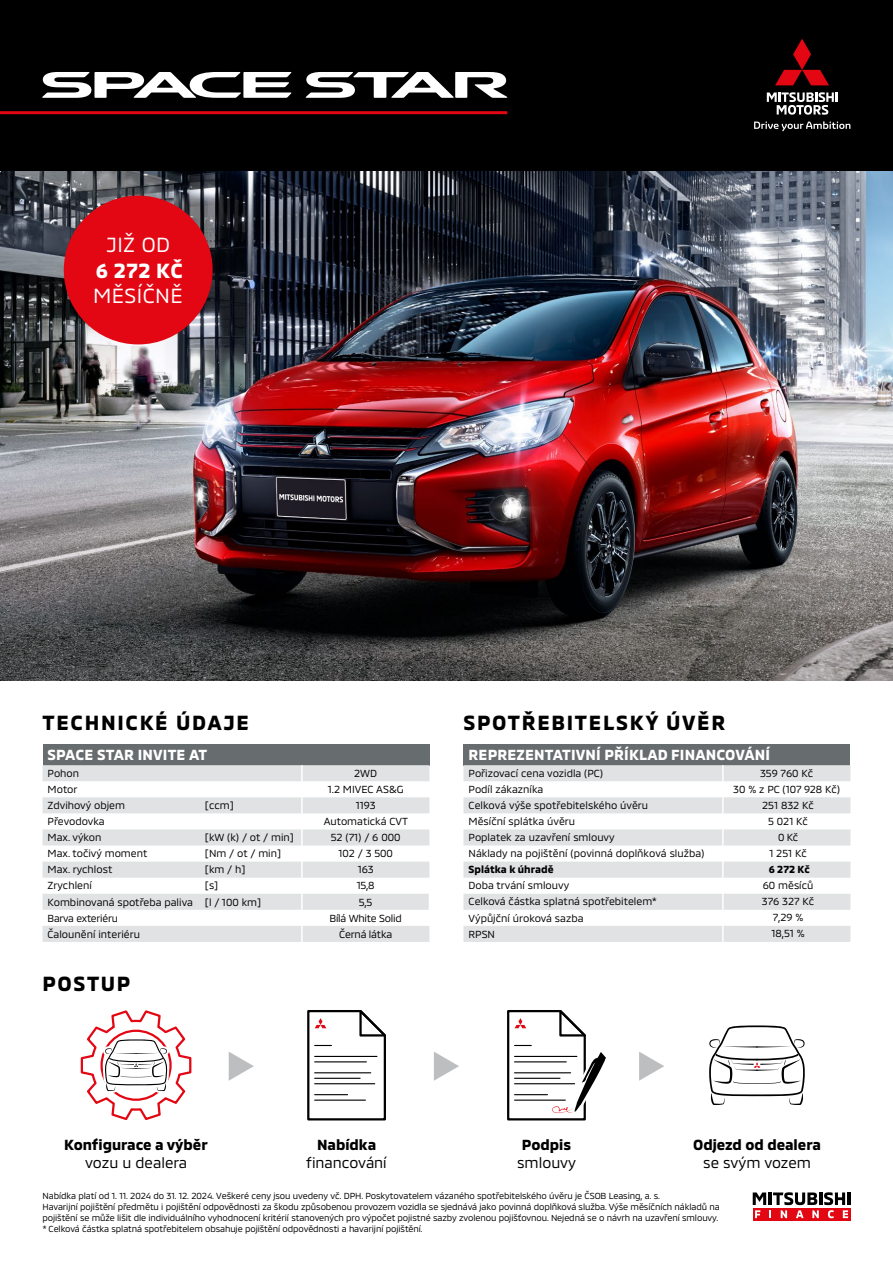
<style>
.page{position:relative;width:893px;height:1263px;background:#fff}
.page>*{position:absolute;margin:0;border:0;box-sizing:border-box;transform-origin:0 0}
.t1{font:700 21px "MMC";letter-spacing:.08em;color:#000}
.t2{font:21px "MMC";letter-spacing:.02em;color:#fff}
.t3{font:700 21px "MMC";color:#fff}
.t4{font:700 15px "MMC";letter-spacing:.01em;color:#fff}
.t5{font:700 15px "MMC";color:#000}
.t6{font:15px "MMC";color:#000}
.t7{font:10.5px/15.9px "MMC";color:#000}
.t8{font:10.5px "MMC";letter-spacing:-.02em;color:#000}
.t9{font:700 10.5px "MMC";color:#000}
.t10{font:9px/10.8px "MMC";letter-spacing:-.01em;color:#000}
</style>
<div class="page">
<img style="left:0;top:170px;width:893px;height:510px">
<div style="left:0;top:0;width:893px;height:170px;background:#000"></div>
<svg style="left:767px;top:92px;width:71px;height:23px"></svg>
<svg style="left:775px;top:39px;width:54px;height:46px"></svg>
<svg style="left:754px;top:121px;width:96px;height:10px"></svg>
<div style="left:463px;top:744px;width:387px;height:21px;background:#676c6e"></div>
<svg style="left:463px;top:765px;width:387px;height:177px;fill:#e0e2e3"></svg>
<svg style="left:722px;top:765px;width:2px;height:177px"></svg>
<div style="left:64px;top:196px;width:149px;height:148px;background:#e30613;border-radius:50%"></div>
<div style="left:43px;top:744px;width:386px;height:21px;background:#676c6e"></div>
<svg style="left:43px;top:765px;width:386px;height:177px;fill:#e0e2e3"></svg>
<svg style="left:301px;top:765px;width:2px;height:177px"></svg>
<svg style="left:80px;top:1010px;width:112px;height:111px"></svg>
<svg style="left:307px;top:1010px;width:79px;height:111px"></svg>
<svg style="left:507px;top:1010px;width:99px;height:111px"></svg>
<svg style="left:709px;top:1025px;width:96px;height:80px"></svg>
<svg style="left:229px;top:1052px;width:25px;height:29px"></svg>
<svg style="left:434px;top:1052px;width:25px;height:29px"></svg>
<svg style="left:639px;top:1052px;width:25px;height:29px"></svg>
<svg style="left:753px;top:1218px;width:97px;height:2px"></svg>
<svg style="left:753px;top:1192px;width:97px;height:26px"></svg>
<svg style="left:306px;top:72px;width:201px;height:26px"></svg>
<svg style="left:42px;top:72px;width:249px;height:26px"></svg>
<hr style="left:0;top:111px;width:507px;height:3px;background:#e30613">
<h1 class="t2" style="left:106px;top:228px;width:65px">JIŽ OD</h1>
<h1 class="t3" style="left:96px;top:254px;width:89px">6 272 KČ</h1>
<h1 class="t2" style="left:93px;top:278px;width:91px">MĚSÍČNĚ</h1>
<h1 class="t1" style="left:43px;top:706px;width:208px">TECHNICKÉ ÚDAJE</h1>
<h1 class="t1" style="left:463px;top:706px;width:263px">SPOTŘEBITELSKÝ ÚVĚR</h1>
<h2 class="t4" style="left:48px;top:743px;width:161px">SPACE STAR INVITE AT</h2>
<p class="t7" style="left:48px;top:764px;width:33px">Pohon</p>
<p class="t7" style="left:354px;top:764px;width:24px">2WD</p>
<p class="t7" style="left:48px;top:780px;width:31px">Motor</p>
<p class="t7" style="left:328px;top:780px;width:77px">1.2 MIVEC AS&amp;G</p>
<p class="t7" style="left:48px;top:796px;width:79px">Zdvihový objem</p>
<p class="t7" style="left:205px;top:796px;width:30px">[ccm]</p>
<p class="t7" style="left:356px;top:796px;width:21px">1193</p>
<p class="t7" style="left:48px;top:812px;width:59px">Převodovka</p>
<p class="t7" style="left:324px;top:812px;width:86px">Automatická CVT</p>
<p class="t7" style="left:48px;top:828px;width:55px">Max. výkon</p>
<p class="t7" style="left:205px;top:828px;width:91px">[kW (k) / ot / min]</p>
<p class="t7" style="left:331px;top:828px;width:71px">52 (71) / 6 000</p>
<p class="t7" style="left:48px;top:844px;width:101px">Max. točivý moment</p>
<p class="t7" style="left:205px;top:844px;width:78px">[Nm / ot / min]</p>
<p class="t7" style="left:338px;top:844px;width:56px">102 / 3 500</p>
<p class="t7" style="left:48px;top:860px;width:66px">Max. rychlost</p>
<p class="t7" style="left:205px;top:860px;width:42px">[km / h]</p>
<p class="t7" style="left:358px;top:860px;width:17px">163</p>
<p class="t7" style="left:48px;top:876px;width:46px">Zrychlení</p>
<p class="t7" style="left:205px;top:876px;width:15px">[s]</p>
<p class="t7" style="left:357px;top:876px;width:19px">15,8</p>
<p class="t7" style="left:48px;top:892px;width:215px">Kombinovaná spotřeba paliva [l / 100 km]</p>
<p class="t7" style="left:359px;top:892px;width:15px">5,5</p>
<p class="t8" style="left:48px;top:909px;width:72px">Barva exteriéru</p>
<p class="t8" style="left:329px;top:909px;width:74px">Bílá White Solid</p>
<p class="t7" style="left:48px;top:925px;width:94px">Čalounění interiéru</p>
<p class="t8" style="left:339px;top:925px;width:54px">Černá látka</p>
<h1 class="t1" style="left:43px;top:967px;width:89px">POSTUP</h1>
<h2 class="t4" style="left:469px;top:743px;width:303px">REPREZENTATIVNÍ PŘÍKLAD FINANCOVÁNÍ</h2>
<p class="t7" style="left:469px;top:764px;width:136px">Pořizovací cena vozidla (PC)</p>
<p class="t7" style="left:760px;top:764px;width:54px">359 760 Kč</p>
<p class="t7" style="left:469px;top:780px;width:237px">Podíl zákazníka<br>Celková výše spotřebitelského úvěru<br>Měsíční splátka úvěru<br>Poplatek za uzavření smlouvy<br>Náklady na pojištění (povinná doplňková služba)</p>
<p class="t9" style="left:469px;top:861px;width:87px">Splátka k úhradě</p>
<p class="t7" style="left:469px;top:876px;width:190px">Doba trvání smlouvy<br>Celková částka splatná spotřebitelem*<br>Výpůjční úroková sazba<br>RPSN</p>
<p class="t7" style="left:733px;top:779px;width:108px;text-align:center">30 % z PC (107 928 Kč)<br>251 832 Kč<br>5 021 Kč<br>0 Kč<br>1 251 Kč</p>
<p class="t9" style="left:769px;top:861px;width:43px">6 272 Kč</p>
<p class="t7" style="left:762px;top:876px;width:54px;text-align:center">60 měsíců<br>376 327 Kč<br>7,29 %<br>18,51 %</p>
<h2 class="t5" style="left:64px;top:1133px;width:145px">Konfigurace a výběr</h2>
<h2 class="t6" style="left:85px;top:1151px;width:103px">vozu u dealera</h2>
<h2 class="t5" style="left:317px;top:1133px;width:61px">Nabídka</h2>
<h2 class="t6" style="left:306px;top:1151px;width:82px">financování</h2>
<h2 class="t5" style="left:693px;top:1133px;width:129px">Odjezd od dealera</h2>
<h2 class="t6" style="left:703px;top:1151px;width:109px">se svým vozem</h2>
<p class="t10" style="left:43px;top:1189px;width:679px">Nabídka platí od 1. 11. 2024 do 31. 12. 2024. Veškeré ceny jsou uvedeny vč. DPH. Poskytovatelem vázaného spotřebitelského úvěru je ČSOB Leasing, a. s.<br>Havarijní pojištění předmětu i pojištění odpovědnosti za škodu způsobenou provozem vozidla se sjednává jako povinná doplňková služba. Výše měsíčních nákladů na pojištění se může lišit dle individuálního vyhodnocení kritérií stanovených pro výpočet pojistné sazby zvolenou pojišťovnou. Nejedná se o návrh na uzavření smlouvy. * Celková částka splatná spotřebitelem obsahuje pojištění odpovědnosti a havarijní pojištění.</p>
<h2 class="t5" style="left:522px;top:1133px;width:51px">Podpis</h2>
<h2 class="t6" style="left:517px;top:1151px;width:61px">smlouvy</h2>
</div>
